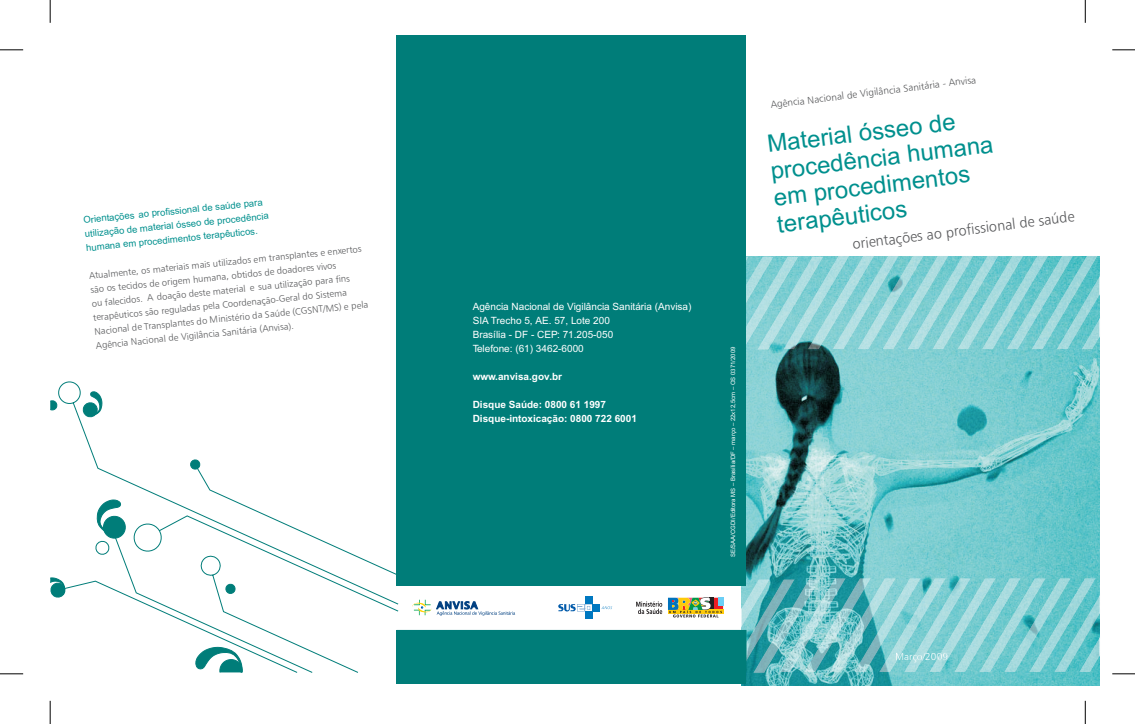
<style>
.page{position:relative;width:1135px;height:724px;background:#fff}
.page>*{position:absolute;margin:0;border:0;box-sizing:border-box;transform-origin:0 0}
.t1{font:24px/27px "Arial";color:#00908e}
.t2{font:15px "Humanist 777 BT Light B";color:#57585a}
.t3{font:10px/14px "Arial";color:#fff}
.t4{font:700 10px/14px "Arial";color:#fff}
.t5{font:10px "Humanist 777 BT Light B";color:#57585a}
.t6{font:10px "Humanist 777 BT Light B";color:#fff}
.t7{font:9.5px/14px "Humanist 777 BT Light B";color:#57585a}
.t8{font:9.5px/14px "Arial";color:#00908e}
.t9{font:6px "Arial";color:#fff}
</style>
<div class="page">
<img style="left:742px;top:349px;width:357px;height:337px">
<svg style="left:58px;top:380px;width:341px;height:294px"></svg>
<svg style="left:225px;top:583px;width:11px;height:11px"></svg>
<svg style="left:190px;top:459px;width:11px;height:11px"></svg>
<svg style="left:50px;top:401px;width:8px;height:10px"></svg>
<svg style="left:82px;top:390px;width:21px;height:28px"></svg>
<svg style="left:95px;top:499px;width:32px;height:56px"></svg>
<svg style="left:50px;top:577px;width:16px;height:21px"></svg>
<svg style="left:194px;top:646px;width:49px;height:28px"></svg>
<img style="left:746px;top:257px;width:52px;height:93px">
<img style="left:849px;top:256px;width:9px;height:93px">
<img style="left:858px;top:256px;width:24px;height:93px">
<img style="left:882px;top:256px;width:25px;height:93px">
<img style="left:907px;top:256px;width:25px;height:93px">
<img style="left:932px;top:256px;width:25px;height:93px">
<img style="left:957px;top:256px;width:25px;height:93px">
<img style="left:982px;top:256px;width:25px;height:93px">
<img style="left:1007px;top:256px;width:25px;height:93px">
<img style="left:1032px;top:256px;width:24px;height:93px">
<img style="left:1056px;top:256px;width:44px;height:93px">
<img style="left:783px;top:256px;width:66px;height:93px">
<img style="left:553px;top:585px;width:25px;height:27px">
<img style="left:578px;top:585px;width:25px;height:34px">
<img style="left:603px;top:585px;width:25px;height:25px">
<img style="left:628px;top:585px;width:25px;height:30px">
<img style="left:653px;top:585px;width:25px;height:29px">
<img style="left:703px;top:585px;width:25px;height:29px">
<img style="left:728px;top:579px;width:67px;height:94px">
<img style="left:453px;top:585px;width:67px;height:30px">
<img style="left:846px;top:578px;width:8px;height:94px">
<img style="left:854px;top:578px;width:25px;height:94px">
<img style="left:879px;top:578px;width:25px;height:94px">
<img style="left:904px;top:578px;width:25px;height:94px">
<img style="left:929px;top:578px;width:25px;height:94px">
<img style="left:954px;top:578px;width:25px;height:94px">
<img style="left:979px;top:578px;width:25px;height:94px">
<img style="left:1004px;top:578px;width:25px;height:94px">
<img style="left:1029px;top:578px;width:25px;height:94px">
<img style="left:1054px;top:578px;width:46px;height:94px">
<img style="left:779px;top:578px;width:67px;height:94px">
<div style="left:397px;top:35px;width:349px;height:550px;background:#007d79"></div>
<div style="left:397px;top:630px;width:349px;height:54px;background:#007d79"></div>
<svg style="left:396px;top:629px;width:351px;height:44px"></svg>
<svg style="left:412px;top:600px;width:103px;height:16px"></svg>
<svg style="left:673px;top:617px;width:46px;height:1px"></svg>
<svg style="left:668px;top:597px;width:55px;height:20px"></svg>
<svg style="left:636px;top:601px;width:26px;height:13px"></svg>
<div style="left:585px;top:597px;width:7px;height:7px;background:#0078c0"></div>
<div style="left:592px;top:604px;width:8px;height:7px;background:#0078c0"></div>
<div style="left:585px;top:612px;width:7px;height:7px;background:#0078c0"></div>
<svg style="left:601px;top:606px;width:11px;height:3px"></svg>
<svg style="left:558px;top:604px;width:34px;height:7px"></svg>
<svg style="left:0;top:674px;width:23px;height:1px"></svg>
<svg style="left:50px;top:701px;width:1px;height:23px"></svg>
<svg style="left:0;top:50px;width:23px;height:1px"></svg>
<svg style="left:50px;top:0;width:1px;height:23px"></svg>
<svg style="left:1112px;top:50px;width:23px;height:1px"></svg>
<svg style="left:1085px;top:0;width:1px;height:23px"></svg>
<svg style="left:1112px;top:674px;width:23px;height:1px"></svg>
<svg style="left:1085px;top:701px;width:1px;height:23px"></svg>
<p class="t8" style="left:83px;top:214px;width:186px;rotate:-6deg">Orientações ao profissional de saúde para utilização de material ósseo de procedência humana em procedimentos terapêuticos.</p>
<p class="t7" style="left:88px;top:270px;width:277px;rotate:-6deg">Atualmente, os materiais mais utilizados em transplantes e enxertos são os tecidos de origem humana, obtidos de doadores vivos<br>ou falecidos. A doação deste material e sua utilização para fins terapêuticos são reguladas pela Coordenação-Geral do Sistema Nacional de Transplantes do Ministério da Saúde (CGSNT/MS) e pela Agência Nacional de Vigilância Sanitária (Anvisa).</p>
<p class="t3" style="left:473px;top:301px;width:220px">Agência Nacional de Vigilância Sanitária (Anvisa)<br>SIA Trecho 5, AE. 57, Lote 200<br>Brasília - DF - CEP: 71.205-050<br>Telefone: (61) 3462-6000</p>
<p class="t4" style="left:473px;top:371px;width:91px">www.anvisa.gov.br</p>
<p class="t4" style="left:473px;top:399px;width:166px">Disque Saúde: 0800 61 1997<br>Disque-intoxicação: 0800 722 6001</p>
<p class="t5" style="left:770px;top:101px;width:208px;rotate:-7deg">Agência Nacional de Vigilância Sanitária - Anvisa</p>
<h1 class="t1" style="left:766px;top:133px;width:226px;rotate:-7deg">Material ósseo de procedência humana em procedimentos terapêuticos</h1>
<h2 class="t2" style="left:852px;top:237px;width:225px;rotate:-7deg">orientações ao profissional de saúde</h2>
<p class="t9" style="left:731px;top:557px;width:212px;rotate:-90deg">SE/SAA/CGDI/Editora MS – Brasília/DF – março – 22x12,5cm – OS 0371/2009</p>
<p class="t6" style="left:895px;top:653px;width:54px">Março/2009</p>
</div>
